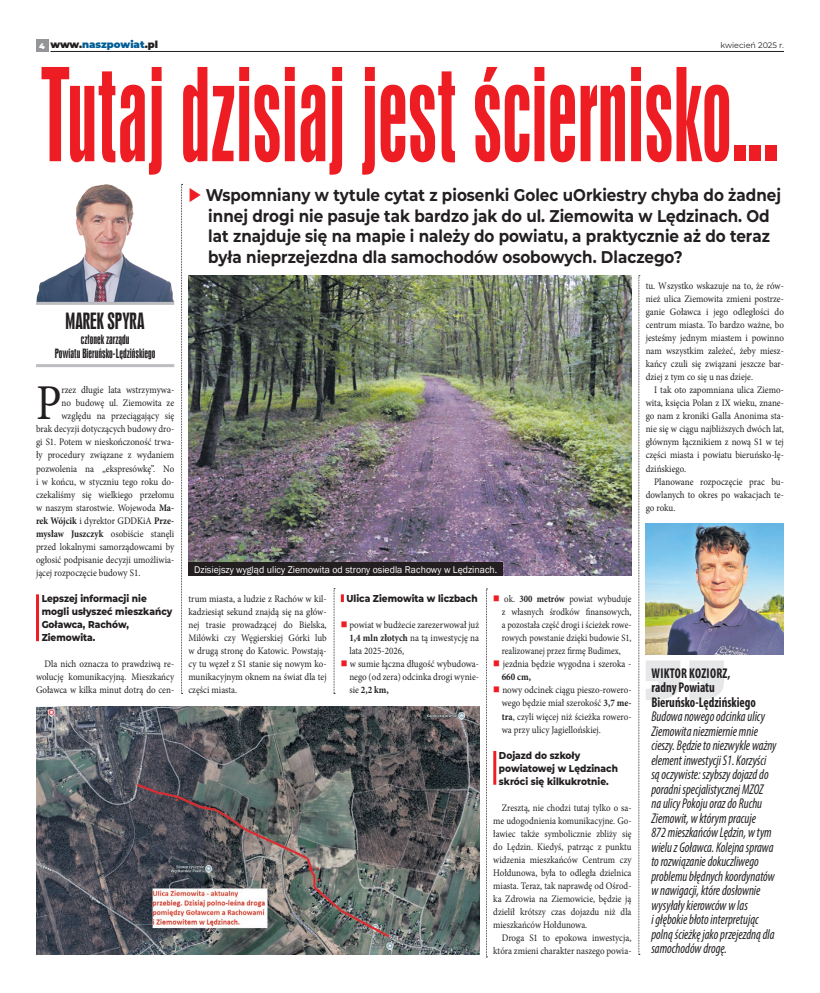
<style>
.page{position:relative;width:820px;height:993px;background:#fff}
.page>*{position:absolute;margin:0;border:0;box-sizing:border-box;transform-origin:0 0}
.t1{font:120.4px "Swis 924 EU";color:#ee1d23;scale:.78 1}
.t2{font:50.1px "Minion Pro";color:#231f20;scale:.9 1}
.t3{font:21px "Swis 924 EU";color:#231f20;scale:.95 1}
.t4{font:700 16.9px/20.7px "Montserrat";color:#231f20;scale:.89 1}
.t5{font:italic condensed 14.2px/14.5px "Myriad Pro";color:#231f20;scale:.89 1}
.t6{font:700 condensed 14.2px/14.5px "Myriad Pro";color:#231f20;scale:.89 1}
.t7{font:12px/14.4px "Swis 924 EU";color:#231f20;text-align:center;scale:.95 1}
.t8{font:10px/13px "Minion Pro";color:#231f20;text-align:justify;scale:.9 1}
.t9{font:10px/13px "Minion Pro";color:#231f20;text-align:justify;scale:.89 1}
.t10{font:10px/13px "Minion Pro";color:#231f20;text-align:justify;scale:.87 1}
.t11{font:800 10px/13px "Montserrat";color:#231f20;scale:.9 1}
.t12{font:10px "Franklin Gothic";color:#fff}
.t13{font:900 10px "Montserrat";color:#005d95}
.t14{font:8px "Montserrat";color:#231f20}
.s1{font-size:8px;color:#fff}
.s2{color:#231f20}
.s3{color:#ee1d23}
.s4{font-weight:700}
</style>
<div class="page">
<div style="left:36px;top:40px;width:12px;height:12px;background:#939598"></div>
<hr style="left:50px;top:51px;width:733px;height:1px;background:#231f20">
<img style="left:36px;top:184px;width:138px;height:118px">
<hr style="left:36px;top:302px;width:138px;height:3px;background:#bcbdc0">
<hr style="left:36px;top:364px;width:138px;height:3px;background:#bcbdc0">
<img style="left:36px;top:706px;width:443px;height:248px">
<svg style="left:646px;top:660px;width:77px;height:40px"></svg>
<img style="left:645px;top:523px;width:138px;height:131px">
<img style="left:188px;top:276px;width:443px;height:299px">
<div style="left:188px;top:562px;width:315px;height:13px;background:#231f20"></div>
<hr style="left:36px;top:594px;width:3px;height:47px;background:#ee1d23">
<svg style="left:341px;top:594px;width:3px;height:8px"></svg>
<hr style="left:493px;top:750px;width:3px;height:34px;background:#ee1d23">
<svg style="left:638px;top:275px;width:1px;height:679px"></svg>
<svg style="left:486px;top:588px;width:1px;height:369px"></svg>
<svg style="left:333px;top:588px;width:2px;height:106px"></svg>
<svg style="left:181px;top:184px;width:1px;height:510px"></svg>
<p class="t13" style="left:39px;top:37px;width:120px"><span class="s1">4</span> <span class="s2">www.</span>naszpowiat<span class="s2">.pl</span></p>
<p class="t14" style="left:720px;top:39px;width:65px">kwiecień 2025 r.</p>
<h1 class="t1" style="left:41px;top:43px;width:947px">Tutaj dzisiaj jest ściernisko...</h1>
<p class="t4" style="left:208px;top:183px;width:645px;text-indent:-20px"><span class="s3">◆</span> Wspomniany w tytule cytat z piosenki Golec uOrkiestry chyba do żadnej innej drogi nie pasuje tak bardzo jak do ul. Ziemowita w Lędzinach. Od lat znajduje się na mapie i należy do powiatu, a praktycznie aż do teraz była nieprzejezdna dla samochodów osobowych. Dlaczego?</p>
<h3 class="t3" style="left:66px;top:308px;width:85px">MAREK SPYRA</h3>
<p class="t7" style="left:55px;top:332px;width:107px">członek zarządu<br>Powiatu Bieruńsko-Lędzińskiego</p>
<h2 class="t2" style="left:36px;top:369px;width:30px">P</h2>
<p class="t8" style="left:61px;top:383px;width:127px">rzez długie lata wstrzymywa-</p>
<p class="t8" style="left:61px;top:396px;width:127px">no budowę ul. Ziemowita ze</p>
<p class="t8" style="left:61px;top:409px;width:127px">względu na przeciągający się</p>
<p class="t8" style="left:36px;top:422px;width:155px">brak decyzji dotyczących budowy dro-</p>
<p class="t8" style="left:36px;top:435px;width:155px">gi S1. Potem w nieskończoność trwa-</p>
<p class="t8" style="left:36px;top:448px;width:155px">ły procedury związane z wydaniem</p>
<p class="t8" style="left:36px;top:461px;width:155px">pozwolenia na „ekspresówkę”. No</p>
<p class="t8" style="left:36px;top:475px;width:155px">i w końcu, w styczniu tego roku do-</p>
<p class="t8" style="left:36px;top:488px;width:155px">czekaliśmy się wielkiego przełomu</p>
<p class="t8" style="left:36px;top:501px;width:155px">w naszym starostwie. Wojewoda <span class="s4">Ma-</span></p>
<p class="t8" style="left:36px;top:514px;width:155px"><span class="s4">rek Wójcik</span> i dyrektor GDDKiA <span class="s4">Prze-</span></p>
<p class="t8" style="left:36px;top:527px;width:155px"><span class="s4">mysław Juszczyk</span> osobiście stanęli</p>
<p class="t8" style="left:36px;top:540px;width:155px">przed lokalnymi samorządowcami by</p>
<p class="t8" style="left:36px;top:553px;width:155px">ogłosić podpisanie decyzji umożliwia-</p>
<p class="t8" style="left:36px;top:566px;width:117px">jącej rozpoczęcie budowy S1.</p>
<p class="t11" style="left:42px;top:591px;width:146px">Lepszej informacji nie mogli usłyszeć mieszkańcy<br>Goławca, Rachów,<br>Ziemowita.</p>
<p class="t8" style="left:36px;top:657px;width:155px;text-indent:9px">Dla nich oznacza to prawdziwą re&shy;wolucję komunikacyjną. Mieszkańcy Goławca w kilka minut dotrą do cen-</p>
<p class="t8" style="left:645px;top:279px;width:155px">tu. Wszystko wskazuje na to, że rów&shy;nież ulica Ziemowita zmieni postrze&shy;ganie Goławca i jego odległości do centrum miasta. To bardzo ważne, bo jesteśmy jednym miastem i powinno nam wszystkim zależeć, żeby miesz&shy;kańcy czuli się związani jeszcze bar&shy;dziej z tym co się u nas dzieje.</p>
<p class="t8" style="left:645px;top:383px;width:155px;text-indent:9px">I tak oto zapomniana ulica Ziemo&shy;wita, księcia Polan z IX wieku, znane&shy;go nam z kroniki Galla Anonima sta&shy;nie się w ciągu najbliższych dwóch lat, głównym łącznikiem z nową S1 w tej części miasta i powiatu bieruńsko-lę&shy;dzińskiego.</p>
<p class="t8" style="left:645px;top:475px;width:155px;text-indent:9px">Planowane rozpoczęcie prac bu&shy;dowlanych to okres po wakacjach te&shy;go roku.</p>
<p class="t12" style="left:194px;top:563px;width:304px">Dzisiejszy wygląd ulicy Ziemowita od strony osiedla Rachowy w Lędzinach.</p>
<p class="t8" style="left:188px;top:592px;width:155px">trum miasta, a ludzie z Rachów w kil&shy;kadziesiąt sekund znajdą się na głów&shy;nej trasie prowadzącej do Bielska, Milówki czy Węgierskiej Górki lub w drugą stronę do Katowic. Powstają&shy;cy tu węzeł z S1 stanie się nowym ko&shy;munikacyjnym oknem na świat dla tej części miasta.</p>
<p class="t11" style="left:346px;top:591px;width:147px">Ulica Ziemowita w liczbach</p>
<p class="t8" style="left:349px;top:618px;width:146px;text-indent:-9px"><span class="s3">■</span> powiat w budżecie zarezerwował już <span class="s4">1,4 mln złotych</span> na tą inwestycję na lata 2025-2026,</p>
<p class="t8" style="left:349px;top:657px;width:146px;text-indent:-9px"><span class="s3">■</span> w sumie łączna długość wybudowa&shy;nego (od zera) odcinka drogi wynie&shy;sie <span class="s4">2,2 km,</span></p>
<p class="t10" style="left:501px;top:592px;width:150px;text-indent:-9px"><span class="s3">■</span> ok. <span class="s4">300 metrów</span> powiat wybuduje z własnych środków finansowych, a pozostała część drogi i ścieżek rowe&shy;rowych powstanie dzięki budowie S1, realizowanej przez firmę Budimex,</p>
<p class="t8" style="left:501px;top:657px;width:145px;text-indent:-9px"><span class="s3">■</span> jezdnia będzie wygodna i szeroka -<br><span class="s4">660 cm,</span></p>
<p class="t8" style="left:501px;top:683px;width:146px;text-indent:-9px"><span class="s3">■</span> nowy odcinek ciągu pieszo-rowero&shy;wego będzie miał szerokość <span class="s4">3,7 me&shy;tra</span>, czyli więcej niż ścieżka rowero&shy;wa przy ulicy Jagiellońskiej.</p>
<p class="t11" style="left:499px;top:747px;width:134px">Dojazd do szkoły powiatowej w Lędzinach skróci się kilkukrotnie.</p>
<p class="t9" style="left:493px;top:800px;width:157px;text-indent:9px">Zresztą, nie chodzi tutaj tylko o sa&shy;me udogodnienia komunikacyjne. Go&shy;ławiec także symbolicznie zbliży się do Lędzin. Kiedyś, patrząc z punktu widzenia mieszkańców Centrum czy Hołdunowa, była to odległa dzielnica miasta. Teraz, tak naprawdę od Ośrod&shy;ka Zdrowia na Ziemowicie, będzie ją dzielił krótszy czas dojazdu niż dla mieszkańców Hołdunowa.</p>
<p class="t8" style="left:493px;top:931px;width:155px;text-align:right">Droga S1 to epokowa inwestycja, która zmieni charakter naszego powia-</p>
<h3 class="t6" style="left:651px;top:665px;width:119px">WIKTOR KOZIORZ, radny Powiatu<br>Bieruńsko-Lędzińskiego</h3>
<p class="t5" style="left:651px;top:709px;width:142px">Budowa nowego odcinka ulicy<br>Ziemowita niezmiernie mnie cieszy. Będzie to niezwykle ważny element inwestycji S1. Korzyści są oczywiste: szybszy dojazd do poradni specjalistycznej MZOZ na ulicy Pokoju oraz do Ruchu<br>Ziemowit, w którym pracuje<br>872 mieszkańców Lędzin, w tym wielu z Goławca. Kolejna sprawa to rozwiązanie dokuczliwego problemu błędnych koordynatów w nawigacji, które dosłownie wysyłały kierowców w las<br>i głębokie błoto interpretując polną ścieżkę jako przejezdną dla samochodów drogę.</p>
</div>
